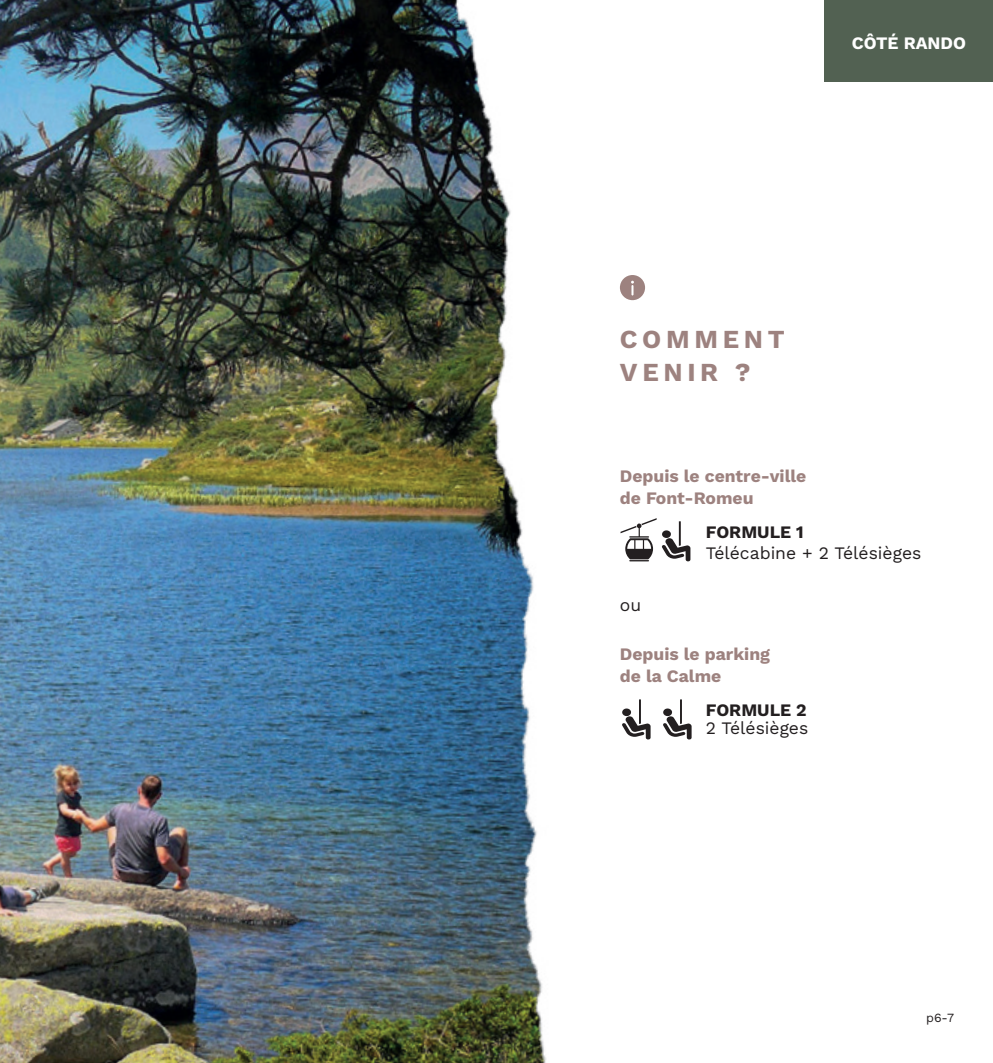
<style>
.page{position:relative;width:993px;height:1063px;background:#fff}
.page>*{position:absolute;margin:0;border:0;box-sizing:border-box;transform-origin:0 0}
.t1{font:700 26px "Work Sans";letter-spacing:.18em;color:#9d827f}
.t2{font:700 17.5px/22.5px "Work Sans";color:#9d827f}
.t3{font:17.5px "Work Sans";color:#231f20}
.t4{font:700 17.5px "Work Sans";color:#231f20}
.t5{font:700 17.5px "Work Sans";color:#fff}
.t6{font:12.5px "Work Sans";color:#231f20}
</style>
<div class="page">
<img style="left:1px;top:0;width:355px;height:1063px">
<hr style="left:0;top:0;width:1px;height:1063px;background:#184670">
<img style="left:356px;top:0;width:190px;height:1063px">
<div style="left:824px;top:0;width:168px;height:82px;background:#526152"></div>
<svg style="left:620px;top:518px;width:70px;height:44px"></svg>
<svg style="left:622px;top:699px;width:28px;height:41px"></svg>
<svg style="left:663px;top:699px;width:28px;height:41px"></svg>
<svg style="left:620px;top:275px;width:25px;height:25px"></svg>
<p class="t5" style="left:851px;top:30px;width:116px">CÔTÉ RANDO</p>
<p class="t1" style="left:619px;top:319px;width:166px">COMMENT</p>
<p class="t1" style="left:619px;top:352px;width:132px">VENIR ?</p>
<p class="t2" style="left:619px;top:464px;width:188px">Depuis le centre-ville de Font-Romeu</p>
<p class="t4" style="left:705px;top:518px;width:99px">FORMULE 1</p>
<p class="t3" style="left:705px;top:540px;width:217px">Télécabine + 2 Télésièges</p>
<p class="t3" style="left:619px;top:591px;width:23px">ou</p>
<p class="t2" style="left:619px;top:642px;width:151px">Depuis le parking de la Calme</p>
<p class="t4" style="left:705px;top:696px;width:102px">FORMULE 2</p>
<p class="t3" style="left:705px;top:715px;width:104px">2 Télésièges</p>
<p class="t6" style="left:925px;top:1008px;width:30px">p6-7</p>
</div>
